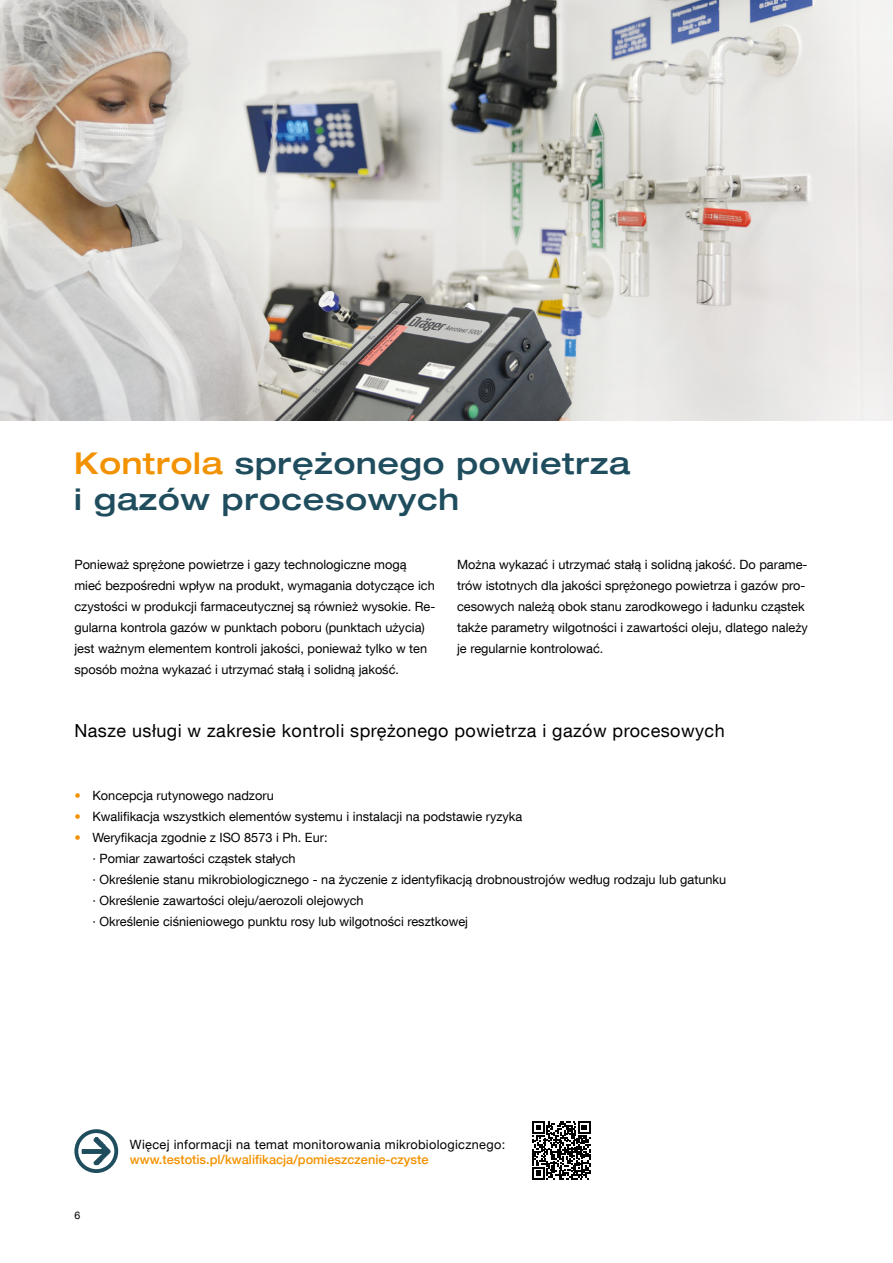
<style>
.page{position:relative;width:893px;height:1263px;background:#fff}
.page>*{position:absolute;margin:0;border:0;box-sizing:border-box;transform-origin:0 0}
.t1{font:500 expanded 30px/36px "Helvetica Neue LT Com";letter-spacing:.025em;color:#1f4d5e}
.t2{font:18px "Helvetica Neue LT Com";letter-spacing:.025em;color:#000}
.t3{font:12.75px/21px "Helvetica Neue LT Com";color:#000}
.t4{font:12.75px "Helvetica Neue LT Com";letter-spacing:.025em;color:#000}
.t5{font:500 12.75px "Helvetica Neue LT Com";color:#f39200}
.t6{font:10.5px "Helvetica Neue LT Com";color:#000}
.s1{color:#f39200}
</style>
<div class="page">
<img style="left:0;top:0;width:893px;height:421px">
<img style="left:82px;top:1137px;width:29px;height:28px">
<div style="left:74px;top:1129px;width:44px;height:44px;border:4px solid #1f4d5e;border-radius:50%"></div>
<svg style="left:532px;top:1121px;width:58px;height:58px"></svg>
<h1 class="t1" style="left:74px;top:444px;width:557px"><span class="s1">Kontrola</span> sprężonego powietrza i gazów procesowych</h1>
<p class="t3" style="left:74px;top:553px;width:362px">Ponieważ sprężone powietrze i gazy technologiczne mogą mieć bezpośredni wpływ na produkt, wymagania dotyczące ich czystości w produkcji farmaceutycznej są również wysokie. Re&shy;gularna kontrola gazów w punktach poboru (punktach użycia) jest ważnym elementem kontroli jakości, ponieważ tylko w ten sposób można wykazać i utrzymać stałą i solidną jakość.</p>
<p class="t3" style="left:457px;top:553px;width:352px">Można wykazać i utrzymać stałą i solidną jakość. Do parame&shy;trów istotnych dla jakości sprężonego powietrza i gazów pro&shy;cesowych należą obok stanu zarodkowego i ładunku cząstek także parametry wilgotności i zawartości oleju, dlatego należy je regularnie kontrolować.</p>
<h2 class="t2" style="left:74px;top:719px;width:652px">Nasze usługi w zakresie kontroli sprężonego powietrza i gazów procesowych</h2>
<p class="t3" style="left:74px;top:784px;width:201px"><span class="s1">•</span> Koncepcja rutynowego nadzoru</p>
<p class="t3" style="left:74px;top:805px;width:449px"><span class="s1">•</span> Kwalifikacja wszystkich elementów systemu i instalacji na podstawie ryzyka</p>
<p class="t3" style="left:92px;top:826px;width:635px;text-indent:-18px"><span class="s1">•</span> Weryfikacja zgodnie z ISO 8573 i Ph. Eur:<br>· Pomiar zawartości cząstek stałych<br>· Określenie stanu mikrobiologicznego - na życzenie z identyfikacją drobnoustrojów według rodzaju lub gatunku · Określenie zawartości oleju/aerozoli olejowych<br>· Określenie ciśnieniowego punktu rosy lub wilgotności resztkowej</p>
<p class="t6" style="left:74px;top:1209px;width:7px">6</p>
<p class="t4" style="left:130px;top:1136px;width:377px">Więcej informacji na temat monitorowania mikrobiologicznego:</p>
<p class="t5" style="left:130px;top:1152px;width:300px">www.testotis.pl/kwalifikacja/pomieszczenie-czyste</p>
</div>
